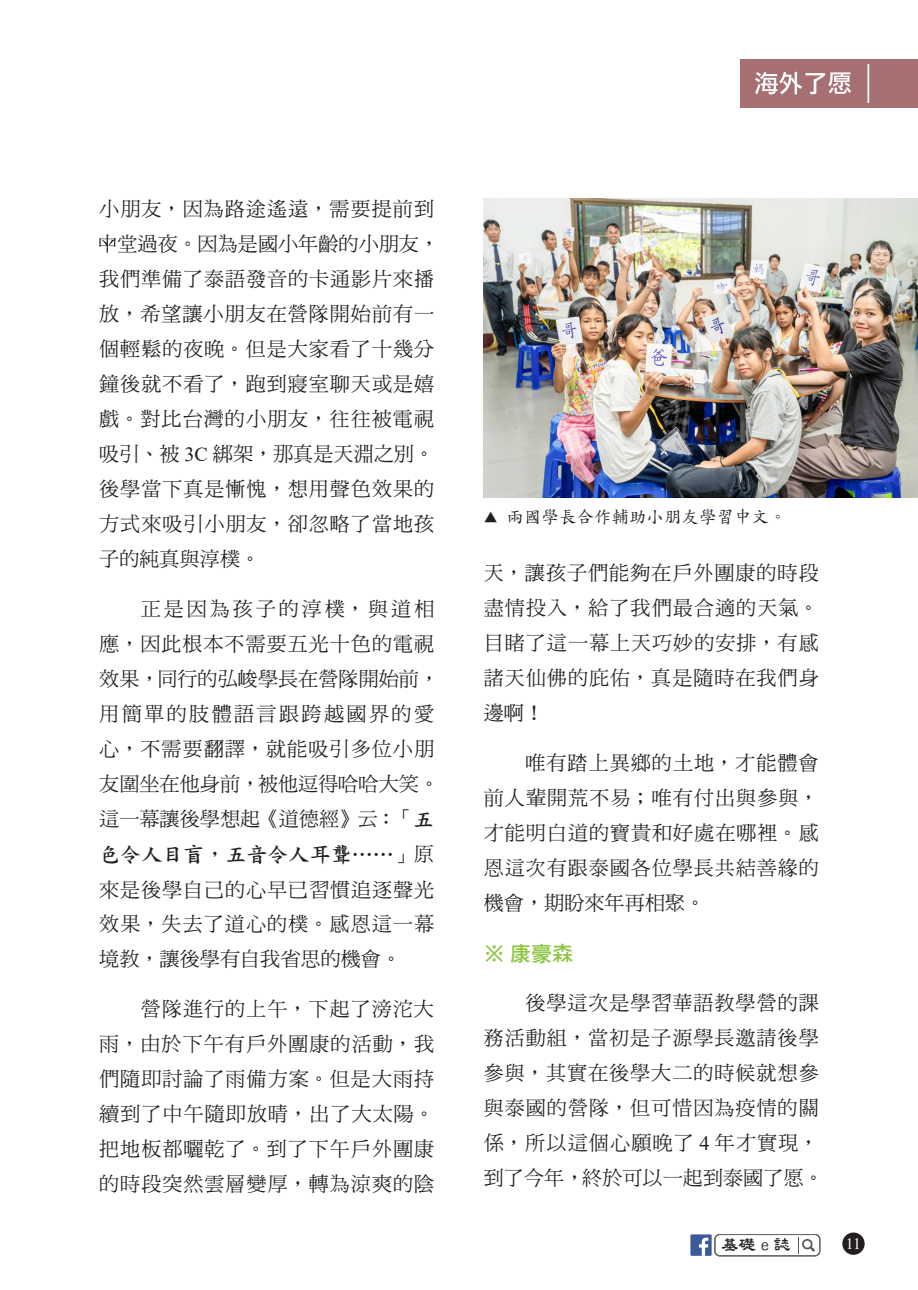
<style>
.page{position:relative;width:918px;height:1290px;background:#fff}
.page>*{position:absolute;margin:0;border:0;box-sizing:border-box;transform-origin:0 0}
._03_內文樣式{font:21px "DF Kai Shu Std W7";color:#231f20}
._03_內文樣式-2{font:21px "DF Hei Std W7";color:#8bc63e}
._03_內文樣式-3{font:20.12px/35px "DF Ming Std W5";letter-spacing:.045em;color:#231f20;text-align:justify}
._03_內文樣式-4{font:20.12px "DF Ming Std W5";color:#231f20}
.照片說明{font:17.5px "DF Kai Shu Std W5";color:#231f20}
.t1{font:700 17.5px "AR Li Shu B5";color:#231f20}
.t2{font:15.75px "Times New Roman";color:#fff}
.s1{font-family:"Times New Roman"}
.s2{font-family:"DF Kai Shu Std W7";font-size:21px}
.s3{font-family:"DF Ming Std W5";font-size:20.12px}
.s4{font-size:14px}
</style>
<div class="page">
<div style="left:842px;top:1232px;width:22px;height:23px;background:#231f20;border-radius:50%"></div>
<svg style="left:798px;top:1237px;width:17px;height:16px"></svg>
<div style="left:690px;top:1234px;width:21px;height:22px;background:#3c5a99"></div>
<svg style="left:699px;top:1237px;width:9px;height:19px"></svg>
<div style="left:715px;top:1234px;width:105px;height:22px;border:1px solid #57585a;border-radius:5px"></div>
<div style="left:715px;top:1234px;width:104px;height:21px;border:1px solid #57585a;border-radius:5px"></div>
<div style="left:740px;top:60px;width:178px;height:48px;background:#a66f72"></div>
<hr style="left:867px;top:64px;width:2px;height:39px;background:#fff">
<svg style="left:755px;top:72px;width:96px;height:23px"></svg>
<svg style="left:99px;top:234px;width:17px;height:19px"></svg>
<img style="left:484px;top:198px;width:434px;height:300px">
<p class="_03_內文樣式-3" style="left:99px;top:191px;width:336px">小朋友，因為路途遙遠，需要提前到</p>
<p class="_03_內文樣式-4" style="left:117px;top:233px;width:323px">堂過夜。因為是國小年齡的小朋友，</p>
<p class="_03_內文樣式-3" style="left:99px;top:261px;width:336px">我們準備了泰語發音的卡通影片來播</p>
<p class="_03_內文樣式-3" style="left:99px;top:296px;width:336px">放，希望讓小朋友在營隊開始前有一</p>
<p class="_03_內文樣式-3" style="left:99px;top:331px;width:336px">個輕鬆的夜晚。但是大家看了十幾分</p>
<p class="_03_內文樣式-3" style="left:99px;top:366px;width:336px">鐘後就不看了，跑到寢室聊天或是嬉</p>
<p class="_03_內文樣式-3" style="left:99px;top:401px;width:336px">戲。對比台灣的小朋友，往往被電視</p>
<p class="_03_內文樣式-4" style="left:99px;top:443px;width:336px">吸引、被 <span class="s1">3C</span> 綁架，那真是天淵之別。</p>
<p class="_03_內文樣式-3" style="left:99px;top:471px;width:336px">後學當下真是慚愧，想用聲色效果的</p>
<p class="_03_內文樣式-3" style="left:99px;top:506px;width:336px">方式來吸引小朋友，卻忽略了當地孩</p>
<p class="_03_內文樣式-4" style="left:99px;top:548px;width:162px">子的純真與淳樸。</p>
<p class="_03_內文樣式-3" style="left:99px;top:591px;width:341px;text-align:left;text-indent:42px">正是因為孩子的淳樸，與道相應，因此根本不需要五光十色的電視效果，同行的弘峻學長在營隊開始前，用簡單的肢體語言跟跨越國界的愛心，不需要翻譯，就能吸引多位小朋友圍坐在他身前，被他逗得哈哈大笑。這一幕讓後學想起《道德經》云：「<span class="s2">五</span></p>
<p class="_03_內文樣式" style="left:99px;top:842px;width:336px">色令人目盲，五音令人耳聾⋯⋯<span class="s3">」原</span></p>
<p class="_03_內文樣式-3" style="left:99px;top:872px;width:336px">來是後學自己的心早已習慣追逐聲光效果，失去了道心的樸。感恩這一幕境教，讓後學有自我省思的機會。</p>
<p class="_03_內文樣式-3" style="left:99px;top:990px;width:336px;text-indent:42px">營隊進行的上午，下起了滂沱大雨，由於下午有戶外團康的活動，我們隨即討論了雨備方案。但是大雨持續到了中午隨即放晴，出了大太陽。把地板都曬乾了。到了下午戶外團康的時段突然雲層變厚，轉為涼爽的陰</p>
<p class="照片說明" style="left:484px;top:507px;width:304px"><span class="s4">▲</span> 兩國學長合作輔助小朋友學習中文。</p>
<p class="_03_內文樣式-3" style="left:484px;top:555px;width:336px">天，讓孩子們能夠在戶外團康的時段盡情投入，給了我們最合適的天氣。目睹了這一幕上天巧妙的安排，有感諸天仙佛的庇佑，真是隨時在我們身邊啊！</p>
<p class="_03_內文樣式-3" style="left:484px;top:745px;width:336px;text-indent:42px">唯有踏上異鄉的土地，才能體會前人輩開荒不易；唯有付出與參與，才能明白道的寶貴和好處在哪裡。感恩這次有跟泰國各位學長共結善緣的機會，期盼來年再相聚。</p>
<p class="_03_內文樣式-2" style="left:484px;top:942px;width:91px">※ 康豪森</p>
<p class="_03_內文樣式-3" style="left:484px;top:985px;width:341px;text-align:left;text-indent:42px">後學這次是學習華語教學營的課務活動組，當初是子源學長邀請後學參與，其實在後學大二的時候就想參與泰國的營隊，但可惜因為疫情的關係，所以這個心願晚了 <span class="s1">4</span> 年才實現，到了今年，終於可以一起到泰國了愿。</p>
<p class="t1" style="left:721px;top:1236px;width:71px">基礎e誌</p>
<p class="t2" style="left:846px;top:1232px;width:17px">11</p>
</div>
